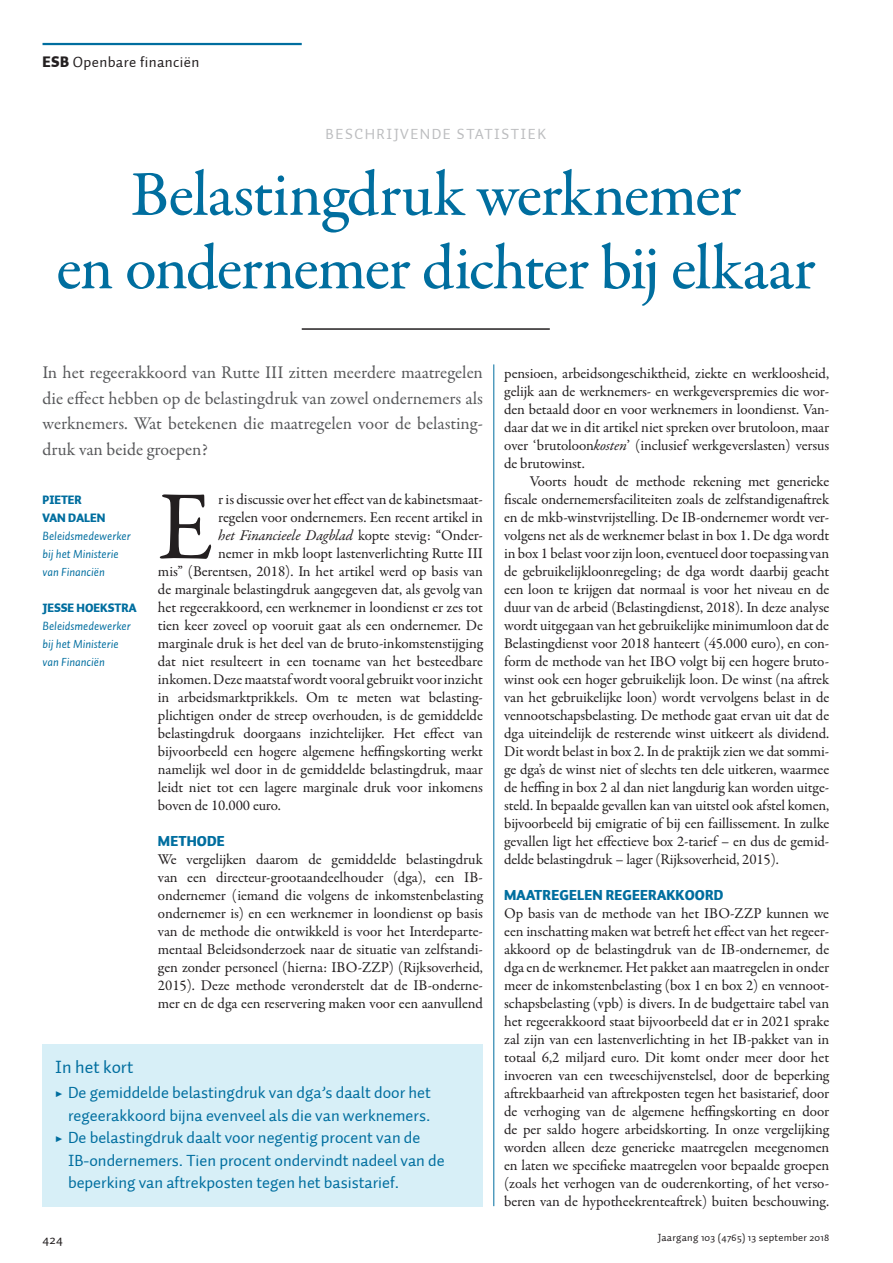
<style>
.page{position:relative;width:893px;height:1263px;background:#fff}
.page>*{position:absolute;margin:0;border:0;box-sizing:border-box;transform-origin:0 0}
.PLAT_Initiaal_4r{font:98.4px "Garamond Premr Pro";color:#231f20}
.KP01_50pt{font:500 64.5px/73.5px "Garamond Premr Pro";letter-spacing:-.025em;color:#006e9f;text-align:center}
.INTR_Intro{font:18px/25.5px "Garamond Premr Pro";color:#57585a;text-align:justify}
.KDK1_FiguurKop{font:18px "Auto 1";color:#006e9f}
.t1{font:16.5px/22.5px "Auto 1";color:#006e9f;text-align:right}
.PLAT_EersteAlinea{font:15px/18px "Garamond Premr Pro";letter-spacing:-.01em;color:#231f20;text-align:justify}
.PLAT_VervolgAlinea{font:15px/18px "Garamond Premr Pro";letter-spacing:-.01em;color:#231f20;text-align:justify}
.PLAT_Initiaal_4r-2{font:15px "Garamond Premr Pro";letter-spacing:-.005em;color:#231f20}
.PLAT_Initiaal_4r-3{font:italic 15px "Garamond Premr Pro";letter-spacing:-.005em;color:#231f20}
.DIVE_Rubriek{font:15px "Auto 1";letter-spacing:.1em;color:#bcbdbf}
.DIVE_ESBRubriek{font:15px "Auto 1";letter-spacing:.025em;color:#231f20}
.PTK1_Tussenkop{font:900 14.25px "Auto 1";letter-spacing:.01em;color:#006e9f}
.t2{font:13.5px "Auto 1";color:#231f20}
.AUIN_AuteurVermeldin{font:italic 12px/18px "Auto 1";color:#006e9f}
.AUTR_AuteurNaamLinks{font:900 12px "Auto 1";color:#006e9f}
.t3{font:10.5px "Auto 1";letter-spacing:.025em;color:#231f20}
.s1{font-weight:900}
.s2{font-style:normal}
.s3{font-family:"Garamond Premr Pro";font-weight:700}
.s4{font-style:italic}
</style>
<div class="page">
<hr style="left:43px;top:43px;width:259px;height:2px;background:#006e9f">
<hr style="left:494px;top:364px;width:1px;height:842px;background:#006e9f">
<hr style="left:302px;top:328px;width:248px;height:2px;background:#231f20">
<div style="left:43px;top:1044px;width:440px;height:162px;background:#d7eff7"></div>
<p class="DIVE_ESBRubriek" style="left:43px;top:53px;width:158px"><span class="s1">ESB</span> Openbare financiën</p>
<p class="DIVE_Rubriek" style="left:326px;top:125px;width:222px">BESCHRIJVENDE STATISTIEK</p>
<p class="KP01_50pt" style="left:56px;top:159px;width:761px">Belastingdruk werknemer<br>en ondernemer dichter bij elkaar</p>
<p class="INTR_Intro" style="left:43px;top:360px;width:442px">In het regeerakkoord van Rutte III zitten meerdere maatregelen die effect hebben op de belastingdruk van zowel ondernemers als werknemers. Wat betekenen die maatregelen voor de belasting&shy;druk van beide groepen?</p>
<p class="AUTR_AuteurNaamLinks" style="left:43px;top:492px;width:41px">PIETER</p>
<p class="AUTR_AuteurNaamLinks" style="left:43px;top:510px;width:64px">VAN DALEN</p>
<p class="AUIN_AuteurVermeldin" style="left:43px;top:527px;width:90px">Beleidsmedewerker bij het Ministerie van Financiën</p>
<p class="AUTR_AuteurNaamLinks" style="left:43px;top:600px;width:95px">JESSE HOEKSTRA</p>
<p class="AUIN_AuteurVermeldin" style="left:43px;top:617px;width:90px">Beleidsmedewerker bij het Ministerie van Financiën</p>
<p class="PLAT_Initiaal_4r" style="left:158px;top:468px;width:57px">E</p>
<p class="PLAT_Initiaal_4r-2" style="left:218px;top:490px;width:266px">r is discussie over het effect van de kabinetsmaat-</p>
<p class="PLAT_Initiaal_4r-2" style="left:218px;top:508px;width:266px">regelen voor ondernemers. Een recent artikel in</p>
<p class="PLAT_Initiaal_4r-3" style="left:218px;top:526px;width:266px">het Financieele Dagblad <span class="s2">kopte stevig: “Onder-</span></p>
<p class="PLAT_Initiaal_4r-2" style="left:218px;top:544px;width:266px">nemer in mkb loopt lastenverlichting Rutte III</p>
<p class="PLAT_Initiaal_4r-2" style="left:158px;top:562px;width:326px">mis” (Berentsen, 2018). In het artikel werd op basis van</p>
<p class="PLAT_Initiaal_4r-2" style="left:158px;top:580px;width:326px">de marginale belastingdruk aangegeven dat, als gevolg van</p>
<p class="PLAT_Initiaal_4r-2" style="left:158px;top:598px;width:326px">het regeerakkoord, een werknemer in loondienst er zes tot</p>
<p class="PLAT_Initiaal_4r-2" style="left:158px;top:616px;width:327px">tien keer zoveel op vooruit gaat als een ondernemer. De</p>
<p class="PLAT_Initiaal_4r-2" style="left:158px;top:634px;width:326px">marginale druk is het deel van de bruto-inkomstenstijging</p>
<p class="PLAT_Initiaal_4r-2" style="left:158px;top:652px;width:326px">dat niet resulteert in een toename van het besteedbare</p>
<p class="PLAT_Initiaal_4r-2" style="left:158px;top:670px;width:326px">inkomen. Deze maatstaf wordt vooral gebruikt voor inzicht</p>
<p class="PLAT_Initiaal_4r-2" style="left:158px;top:688px;width:326px">in arbeidsmarktprikkels. Om te meten wat belasting-</p>
<p class="PLAT_Initiaal_4r-2" style="left:158px;top:706px;width:326px">plichtigen onder de streep overhouden, is de gemiddelde</p>
<p class="PLAT_Initiaal_4r-2" style="left:158px;top:724px;width:326px">belastingdruk doorgaans inzichtelijker. Het effect van</p>
<p class="PLAT_Initiaal_4r-2" style="left:158px;top:742px;width:326px">bijvoorbeeld een hogere algemene heffingskorting werkt</p>
<p class="PLAT_Initiaal_4r-2" style="left:158px;top:760px;width:326px">namelijk wel door in de gemiddelde belastingdruk, maar</p>
<p class="PLAT_Initiaal_4r-2" style="left:158px;top:778px;width:327px">leidt niet tot een lagere marginale druk voor inkomens</p>
<p class="PLAT_Initiaal_4r-2" style="left:158px;top:796px;width:125px">boven de 10.000 euro.</p>
<p class="PTK1_Tussenkop" style="left:158px;top:832px;width:68px">METHODE</p>
<p class="PLAT_EersteAlinea" style="left:158px;top:851px;width:327px">We vergelijken daarom de gemiddelde belastingdruk van een directeur-grootaandeelhouder (dga), een IB&shy;ondernemer (iemand die volgens de inkomstenbelasting ondernemer is) en een werknemer in loondienst op basis van de methode die ontwikkeld is voor het Interdeparte&shy;mentaal Beleidsonderzoek naar de situatie van zelfstandi&shy;gen zonder personeel (hierna: IBO-ZZP) (Rijksoverheid, 2015). Deze methode veronderstelt dat de IB-onderne&shy;mer en de dga een reservering maken voor een aanvullend</p>
<p class="KDK1_FiguurKop" style="left:55px;top:1055px;width:80px">In het kort</p>
<p class="t1" style="left:55px;top:1081px;width:377px"><span class="s3">▶</span> De gemiddelde belastingdruk van dga’s daalt door het regeerakkoord bijna evenveel als die van werknemers.</p>
<p class="t1" style="left:68px;top:1126px;width:378px;text-align:left;text-indent:-13px"><span class="s3">▶</span> De belastingdruk daalt voor negentig procent van de<br>IB-ondernemers. Tien procent ondervindt nadeel van de beperking van aftrekposten tegen het basistarief.</p>
<p class="PLAT_EersteAlinea" style="left:504px;top:365px;width:326px">pensioen, arbeidsongeschiktheid, ziekte en werkloosheid, gelijk aan de werknemers- en werkgeverspremies die wor&shy;den betaald door en voor werknemers in loondienst. Van&shy;daar dat we in dit artikel niet spreken over brutoloon, maar over ‘brutoloon<span class="s4">kosten</span>’ (inclusief werkgeverslasten) versus de brutowinst.</p>
<p class="PLAT_VervolgAlinea" style="left:504px;top:473px;width:327px;text-indent:26px">Voorts houdt de methode rekening met generieke fiscale ondernemersfaciliteiten zoals de zelfstandigenaftrek en de mkb-winstvrijstelling. De IB-ondernemer wordt ver&shy;volgens net als de werknemer belast in box 1. De dga wordt in box 1 belast voor zijn loon, eventueel door toepassing van de gebruikelijkloonregeling; de dga wordt daarbij geacht een loon te krijgen dat normaal is voor het niveau en de duur van de arbeid (Belastingdienst, 2018). In deze analyse wordt uitgegaan van het gebruikelijke minimumloon dat de Belastingdienst voor 2018 hanteert (45.000 euro), en con&shy;form de methode van het IBO volgt bij een hogere bruto&shy;winst ook een hoger gebruikelijk loon. De winst (na aftrek van het gebruikelijke loon) wordt vervolgens belast in de vennootschapsbelasting. De methode gaat ervan uit dat de dga uiteindelijk de resterende winst uitkeert als dividend.<br>Dit wordt belast in box 2. In de praktijk zien we dat sommi&shy;ge dga’s de winst niet of slechts ten dele uitkeren, waarmee de heffing in box 2 al dan niet langdurig kan worden uitge&shy;steld. In bepaalde gevallen kan van uitstel ook afstel komen, bijvoorbeeld bij emigratie of bij een faillissement. In zulke gevallen ligt het effectieve box 2-tarief – en dus de gemid&shy;delde belastingdruk – lager (Rijksoverheid, 2015).</p>
<p class="PTK1_Tussenkop" style="left:504px;top:886px;width:221px">MAATREGELEN REGEERAKKOORD</p>
<p class="PLAT_EersteAlinea" style="left:504px;top:905px;width:327px">Op basis van de methode van het IBO-ZZP kunnen we een inschatting maken wat betreft het effect van het regeer&shy;akkoord op de belastingdruk van de IB-ondernemer, de dga en de werknemer. Het pakket aan maatregelen in onder meer de inkomstenbelasting (box 1 en box 2) en vennoot&shy;schapsbelasting (vpb) is divers. In de budgettaire tabel van het regeerakkoord staat bijvoorbeeld dat er in 2021 sprake zal zijn van een lastenverlichting in het IB-pakket van in totaal 6,2 miljard euro. Dit komt onder meer door het invoeren van een tweeschijvenstelsel, door de beperking aftrekbaarheid van aftrekposten tegen het basistarief, door de verhoging van de algemene heffingskorting en door de per saldo hogere arbeidskorting. In onze vergelijking worden alleen deze generieke maatregelen meegenomen en laten we specifieke maatregelen voor bepaalde groepen (zoals het verhogen van de ouderenkorting, of het verso&shy;beren van de hypotheekrenteaftrek) buiten beschouwing.</p>
<p class="t2" style="left:43px;top:1231px;width:22px">424</p>
<p class="t3" style="left:658px;top:1231px;width:173px">Jaargang 103 (4765) 13 september 2018</p>
</div>
